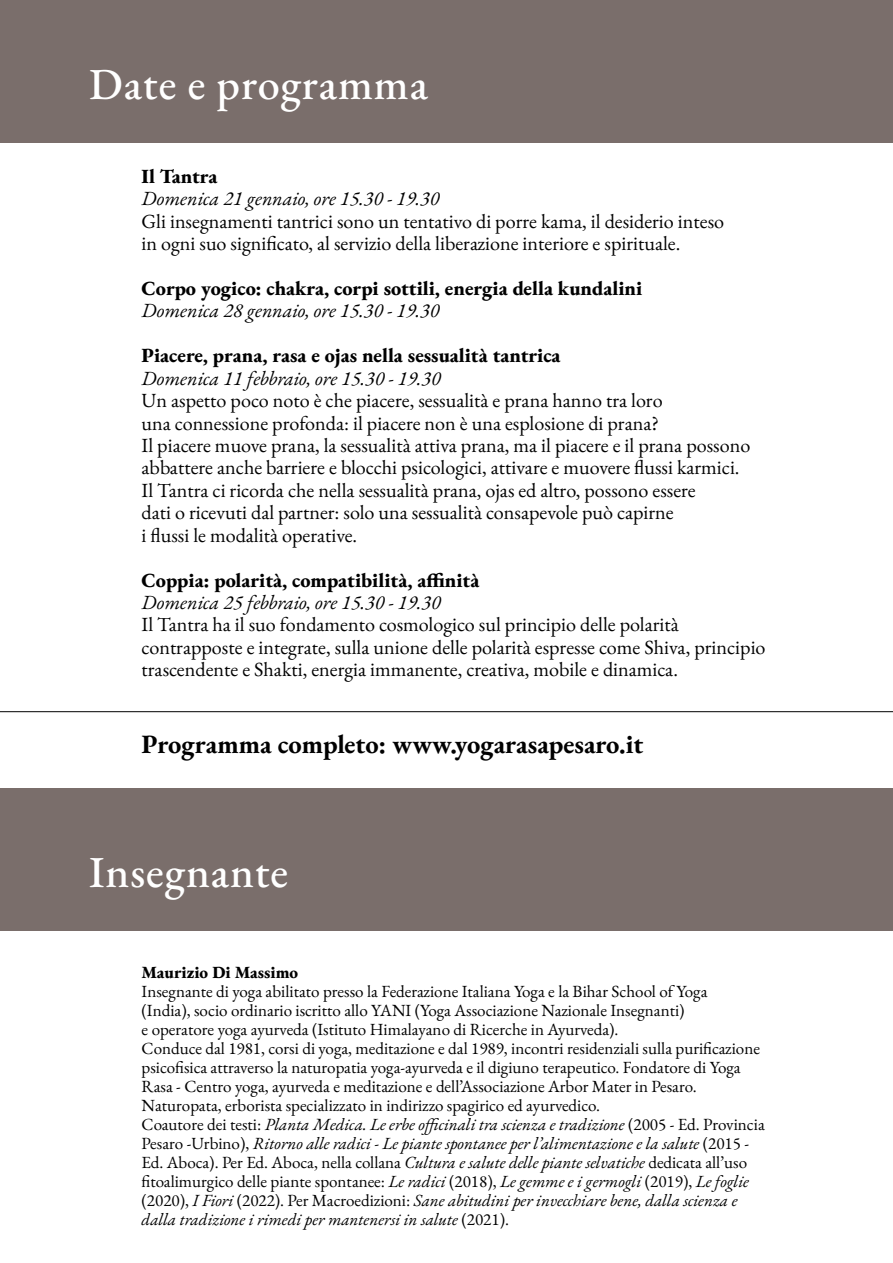
<style>
.page{position:relative;width:893px;height:1263px;background:#fff}
.page>*{position:absolute;margin:0;border:0;box-sizing:border-box;transform-origin:0 0}
.t1{font:500 44.4px "EB Garamond";letter-spacing:.02em;color:#fff}
.t2{font:700 26.4px "EB Garamond";color:#000}
.t3{font:20.1px/22.5px "EB Garamond";color:#000}
.t4{font:800 20.1px "EB Garamond";color:#000}
.t5{font:italic 20.1px "EB Garamond";color:#000}
.t6{font:17.1px/19px "EB Garamond";color:#000}
.t7{font:800 17.1px "EB Garamond";color:#000}
.s1{font-style:italic}
</style>
<div class="page">
<div style="left:0;top:0;width:893px;height:142px;background:#7a6e6b"></div>
<div style="left:0;top:788px;width:893px;height:142px;background:#7a6e6b"></div>
<hr style="left:0;top:711px;width:893px;height:1px;background:#000">
<h1 class="t1" style="left:89px;top:55px;width:340px">Date e programma</h1>
<p class="t4" style="left:142px;top:163px;width:77px">Il Tantra</p>
<p class="t5" style="left:142px;top:185px;width:299px">Domenica 21 gennaio, ore 15.30 - 19.30</p>
<p class="t3" style="left:142px;top:210px;width:584px">Gli insegnamenti tantrici sono un tentativo di porre kama, il desiderio inteso in ogni suo significato, al servizio della liberazione interiore e spirituale.</p>
<p class="t4" style="left:142px;top:275px;width:502px">Corpo yogico: chakra, corpi sottili, energia della kundalini</p>
<p class="t5" style="left:142px;top:297px;width:299px">Domenica 28 gennaio, ore 15.30 - 19.30</p>
<p class="t4" style="left:142px;top:342px;width:420px">Piacere, prana, rasa e ojas nella sessualità tantrica</p>
<p class="t5" style="left:142px;top:365px;width:301px">Domenica 11 febbraio, ore 15.30 - 19.30</p>
<p class="t3" style="left:142px;top:389px;width:610px">Un aspetto poco noto è che piacere, sessualità e prana hanno tra loro<br>una connessione profonda: il piacere non è una esplosione di prana?<br>Il piacere muove prana, la sessualità attiva prana, ma il piacere e il prana possono abbattere anche barriere e blocchi psicologici, attivare e muovere flussi karmici.<br>Il Tantra ci ricorda che nella sessualità prana, ojas ed altro, possono essere<br>dati o ricevuti dal partner: solo una sessualità consapevole può capirne<br>i flussi le modalità operative.</p>
<p class="t4" style="left:142px;top:567px;width:339px">Coppia: polarità, compatibilità, affinità</p>
<p class="t5" style="left:142px;top:589px;width:301px">Domenica 25 febbraio, ore 15.30 - 19.30</p>
<p class="t3" style="left:142px;top:614px;width:625px">Il Tantra ha il suo fondamento cosmologico sul principio delle polarità contrapposte e integrate, sulla unione delle polarità espresse come Shiva, principio trascendente e Shakti, energia immanente, creativa, mobile e dinamica.</p>
<h2 class="t2" style="left:142px;top:727px;width:503px">Programma completo: www.yogarasapesaro.it</h2>
<h1 class="t1" style="left:89px;top:843px;width:200px">Insegnante</h1>
<p class="t7" style="left:142px;top:961px;width:158px">Maurizio Di Massimo</p>
<p class="t6" style="left:142px;top:982px;width:625px">Insegnante di yoga abilitato presso la Federazione Italiana Yoga e la Bihar School of Yoga<br>(India), socio ordinario iscritto allo YANI (Yoga Associazione Nazionale Insegnanti)<br>e operatore yoga ayurveda (Istituto Himalayano di Ricerche in Ayurveda).<br>Conduce dal 1981, corsi di yoga, meditazione e dal 1989, incontri residenziali sulla purificazione psicofisica attraverso la naturopatia yoga-ayurveda e il digiuno terapeutico. Fondatore di Yoga Rasa - Centro yoga, ayurveda e meditazione e dell’Associazione Arbor Mater in Pesaro.<br>Naturopata, erborista specializzato in indirizzo spagirico ed ayurvedico.<br>Coautore dei testi: <span class="s1">Planta Medica. Le erbe officinali tra scienza e tradizione</span> (2005 - Ed. Provincia Pesaro -Urbino), <span class="s1">Ritorno alle radici - Le piante spontanee per l’alimentazione e la salute</span> (2015 - Ed. Aboca). Per Ed. Aboca, nella collana <span class="s1">Cultura e salute delle piante selvatiche</span> dedicata all’uso fitoalimurgico delle piante spontanee: <span class="s1">Le radici</span> (2018), <span class="s1">Le gemme e i germogli</span> (2019), <span class="s1">Le foglie </span>(2020), <span class="s1">I Fiori</span> (2022). Per Macroedizioni: <span class="s1">Sane abitudini per invecchiare bene, dalla scienza e dalla tradizione i rimedi per mantenersi in salute</span> (2021).</p>
</div>
